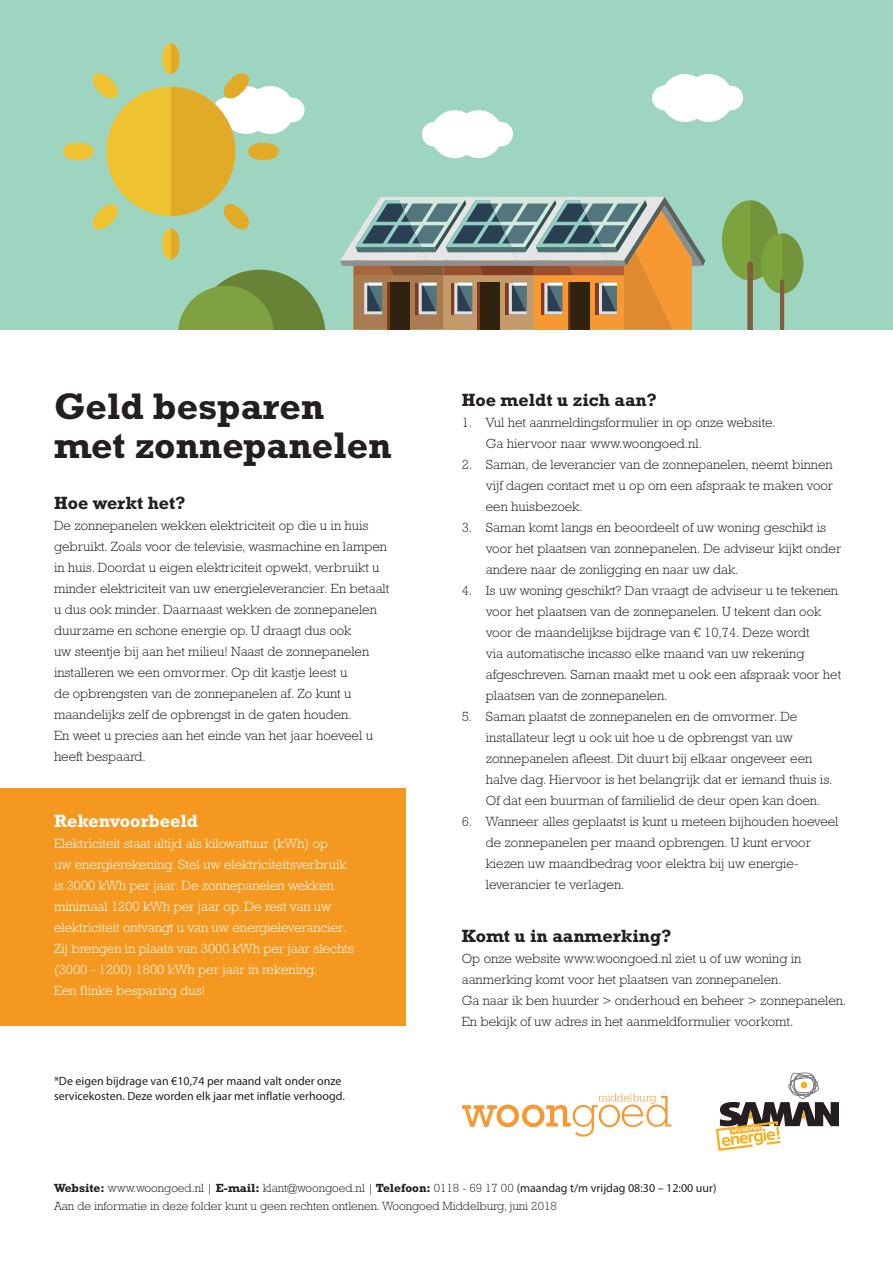
<style>
.page{position:relative;width:893px;height:1263px;background:#fff}
.page>*{position:absolute;margin:0;border:0;box-sizing:border-box;transform-origin:0 0}
.t1{font:700 37.5px "Rockwell Std";color:#231f20}
.t2{font:700 18px "Rockwell Std";color:#231f20}
.t3{font:700 18px "Rockwell Std";color:#fff}
.t4{font:300 13.5px/21px "Rockwell Std";color:#231f20}
.t5{font:300 13.5px/21px "Rockwell Std";color:#fff}
.t6{font:300 12px "Rockwell Std";color:#231f20}
.t7{font:12px/15px "Myriad Pro";color:#231f20}
.s1{font-weight:700}
.s2{font-family:"Myriad Pro";font-weight:400}
</style>
<div class="page">
<div style="left:0;top:788px;width:405px;height:237px;background:#f49820"></div>
<div style="left:0;top:0;width:893px;height:329px;background:#9ed5c0"></div>
<svg style="left:652px;top:74px;width:91px;height:48px"></svg>
<svg style="left:422px;top:110px;width:91px;height:48px"></svg>
<svg style="left:178px;top:270px;width:147px;height:59px"></svg>
<div style="left:106px;top:87px;width:129px;height:129px;background:#efc231;border-radius:50%"></div>
<svg style="left:63px;top:143px;width:31px;height:17px"></svg>
<svg style="left:92px;top:73px;width:26px;height:26px"></svg>
<svg style="left:92px;top:204px;width:26px;height:26px"></svg>
<svg style="left:162px;top:43px;width:142px;height:216px"></svg>
<svg style="left:340px;top:197px;width:365px;height:132px;background:#9d9277"></svg>
<hr style="left:568px;top:282px;width:3px;height:47px;background:#833b1e">
<div style="left:571px;top:282px;width:19px;height:47px;background:#312210"></div>
<div style="left:722px;top:200px;width:56px;height:80px;background:#7da33f;border-radius:50%"></div>
<svg style="left:747px;top:200px;width:56px;height:129px"></svg>
<svg style="left:462px;top:1093px;width:209px;height:43px"></svg>
<svg style="left:716px;top:1073px;width:123px;height:78px"></svg>
<p class="t1" style="left:54px;top:384px;width:272px">Geld besparen</p>
<p class="t1" style="left:54px;top:423px;width:339px">met zonnepanelen</p>
<p class="t2" style="left:54px;top:492px;width:133px">Hoe werkt het?</p>
<p class="t4" style="left:54px;top:515px;width:337px">De zonnepanelen wekken elektriciteit op die u in huis gebruikt. Zoals voor de televisie, wasmachine en lampen in huis. Doordat u eigen elektriciteit opwekt, verbruikt u minder elektriciteit van uw energieleverancier. En betaalt u dus ook minder. Daarnaast wekken de zonnepanelen duurzame en schone energie op. U draagt dus ook<br>uw steentje bij aan het milieu! Naast de zonnepanelen installeren we een omvormer. Op dit kastje leest u<br>de opbrengsten van de zonnepanelen af. Zo kunt u maandelijks zelf de opbrengst in de gaten houden.</p>
<p class="t4" style="left:54px;top:725px;width:320px">En weet u precies aan het einde van het jaar hoeveel u</p>
<p class="t4" style="left:54px;top:746px;width:94px">heeft bespaard.</p>
<p class="t3" style="left:54px;top:810px;width:145px">Rekenvoorbeeld</p>
<p class="t5" style="left:54px;top:832px;width:301px">Elektriciteit staat altijd als kilowattuur (kWh) op<br>uw energierekening. Stel uw elektriciteitsverbruik is 3000 kWh per jaar. De zonnepanelen wekken minimaal 1200 kWh per jaar op. De rest van uw elektriciteit ontvangt u van uw energieleverancier.<br>Zij brengen in plaats van 3000 kWh per jaar slechts (3000 - 1200) 1800 kWh per jaar in rekening.</p>
<p class="t5" style="left:54px;top:979px;width:153px">Een flinke besparing dus!</p>
<p class="t7" style="left:54px;top:1073px;width:292px">*De eigen bijdrage van €10,74 per maand valt onder onze servicekosten. Deze worden elk jaar met inflatie verhoogd.</p>
<p class="t2" style="left:462px;top:390px;width:197px">Hoe meldt u zich aan?</p>
<p class="t4" style="left:462px;top:412px;width:315px">1. Vul het aanmeldingsformulier in op onze website.</p>
<p class="t4" style="left:486px;top:433px;width:218px">Ga hiervoor naar www.woongoed.nl.</p>
<p class="t4" style="left:486px;top:454px;width:349px;text-align:justify;text-indent:-24px">2. Saman, de leverancier van de zonnepanelen, neemt binnen vijf dagen contact met u op om een afspraak te maken voor een huisbezoek.</p>
<p class="t4" style="left:486px;top:517px;width:357px;text-indent:-24px">3. Saman komt langs en beoordeelt of uw woning geschikt is voor het plaatsen van zonnepanelen. De adviseur kijkt onder andere naar de zonligging en naar uw dak.</p>
<p class="t4" style="left:486px;top:580px;width:357px;text-indent:-24px">4. Is uw woning geschikt? Dan vraagt de adviseur u te tekenen voor het plaatsen van de zonnepanelen. U tekent dan ook voor de maandelijkse bijdrage van € 10,74. Deze wordt<br>via automatische incasso elke maand van uw rekening afgeschreven. Saman maakt met u ook een afspraak voor het plaatsen van de zonnepanelen.</p>
<p class="t4" style="left:486px;top:706px;width:348px;text-indent:-24px">5. Saman plaatst de zonnepanelen en de omvormer. De installateur legt u ook uit hoe u de opbrengst van uw zonnepanelen afleest. Dit duurt bij elkaar ongeveer een halve dag. Hiervoor is het belangrijk dat er iemand thuis is.<br>Of dat een buurman of familielid de deur open kan doen.</p>
<p class="t4" style="left:486px;top:811px;width:354px;text-indent:-24px">6. Wanneer alles geplaatst is kunt u meteen bijhouden hoeveel de zonnepanelen per maand opbrengen. U kunt ervoor kiezen uw maandbedrag voor elektra bij uw energie&shy;leverancier te verlagen.</p>
<p class="t2" style="left:462px;top:926px;width:211px">Komt u in aanmerking?</p>
<p class="t4" style="left:462px;top:948px;width:341px">Op onze website www.woongoed.nl ziet u of uw woning in aanmerking komt voor het plaatsen van zonnepanelen.</p>
<p class="t4" style="left:462px;top:990px;width:386px">Ga naar ik ben huurder &gt; onderhoud en beheer &gt; zonnepanelen.<br>En bekijk of uw adres in het aanmeldformulier voorkomt.</p>
<p class="t6" style="left:54px;top:1181px;width:664px"><span class="s1">Website:</span> www.woongoed.nl | <span class="s1">E-mail:</span> klant@woongoed.nl | <span class="s1">Telefoon:</span> 0118 - 69 17 00 <span class="s2">(maandag t/m vrijdag 08:30 – 12:00 uur)</span></p>
<p class="t6" style="left:54px;top:1199px;width:504px">Aan de informatie in deze folder kunt u geen rechten ontlenen. Woongoed Middelburg, juni 2018</p>
</div>
